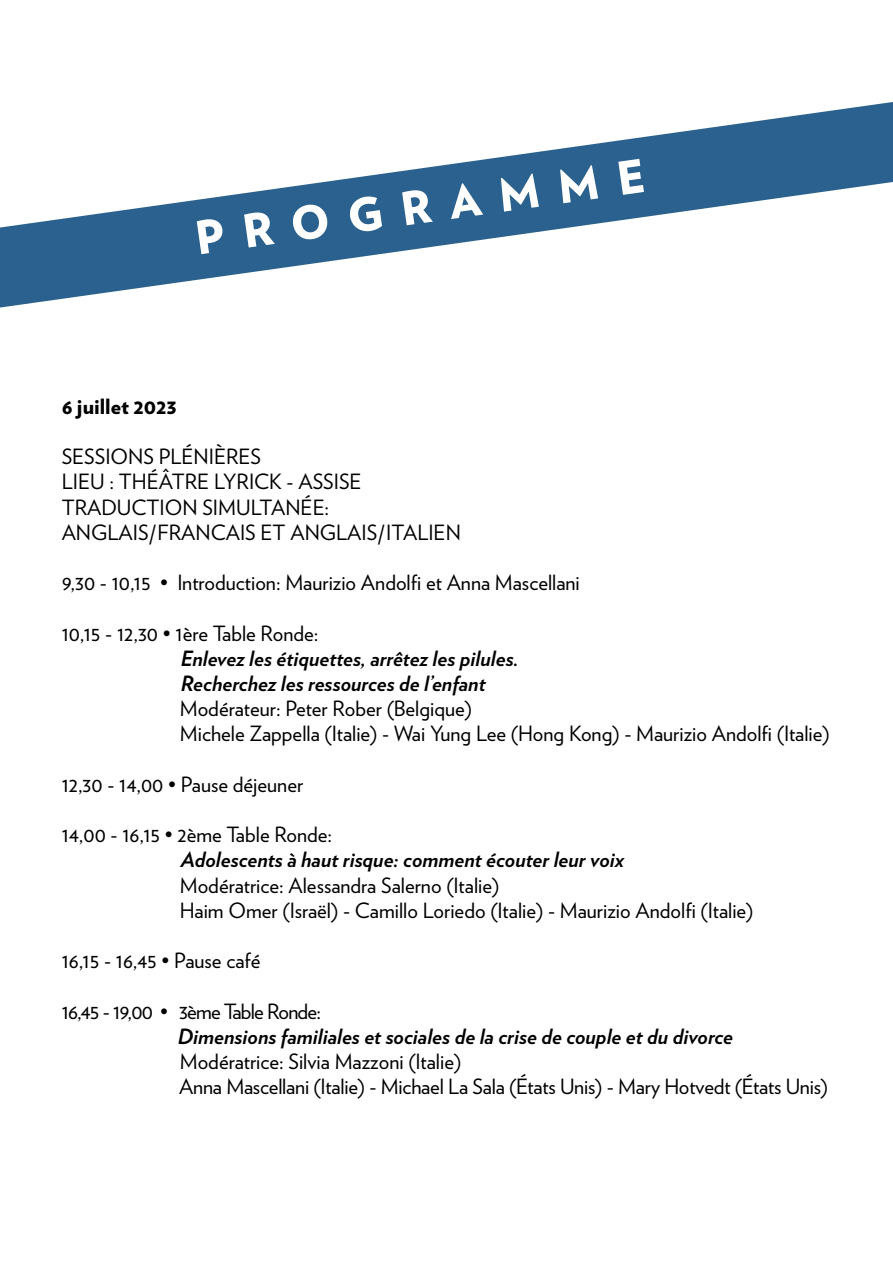
<style>
.page{position:relative;width:893px;height:1263px;background:#fff}
.page>*{position:absolute;margin:0;border:0;box-sizing:border-box;transform-origin:0 0}
.t1{font:900 45.6px "Verlag";color:#fff}
.t2{font:21px/25.2px "Verlag";color:#000}
.t3{font:italic 700 21px/25.2px "Verlag";color:#000}
.t4{font:21px "Verlag";letter-spacing:-.035em;color:#000}
.t5{font:900 21px "Verlag";color:#000}
</style>
<div class="page">
<svg style="left:0;top:102px;width:893px;height:206px"></svg>
<h1 class="t1" style="left:190px;top:201px;width:455px;rotate:-8deg">PROGRAMME</h1>
<p class="t5" style="left:62px;top:389px;width:117px">6 juillet 2023</p>
<p class="t2" style="left:62px;top:443px;width:401px">SESSIONS PLÉNIÈRES<br>LIEU : THÉÂTRE LYRICK - ASSISE<br>TRADUCTION SIMULTANÉE:<br>ANGLAIS/FRANCAIS ET ANGLAIS/ITALIEN</p>
<p class="t2" style="left:62px;top:569px;width:520px">9,30 - 10,15 • Introduction: Maurizio Andolfi et Anna Mascellani</p>
<p class="t2" style="left:62px;top:619px;width:258px">10,15 - 12,30 • 1ère Table Ronde:</p>
<p class="t3" style="left:181px;top:644px;width:339px">Enlevez les étiquettes, arrêtez les pilules.<br>Recherchez les ressources de l’enfant</p>
<p class="t2" style="left:180px;top:695px;width:651px">Modérateur: Peter Rober (Belgique)<br>Michele Zappella (Italie) - Wai Yung Lee (Hong Kong) - Maurizio Andolfi (Italie)</p>
<p class="t2" style="left:62px;top:770px;width:243px">12,30 - 14,00 • Pause déjeuner</p>
<p class="t2" style="left:62px;top:821px;width:272px">14,00 - 16,15 • 2ème Table Ronde:</p>
<p class="t3" style="left:181px;top:846px;width:445px">Adolescents à haut risque: comment écouter leur voix</p>
<p class="t2" style="left:180px;top:871px;width:575px">Modératrice: Alessandra Salerno (Italie)<br>Haim Omer (Israël) - Camillo Loriedo (Italie) - Maurizio Andolfi (Italie)</p>
<p class="t2" style="left:62px;top:947px;width:200px">16,15 - 16,45 • Pause café</p>
<p class="t4" style="left:62px;top:995px;width:261px">16,45 - 19,00 • 3ème Table Ronde:</p>
<p class="t3" style="left:178px;top:1022px;width:557px">Dimensions familiales et sociales de la crise de couple et du divorce</p>
<p class="t2" style="left:179px;top:1048px;width:650px">Modératrice: Silvia Mazzoni (Italie)<br>Anna Mascellani (Italie) - Michael La Sala (États Unis) - Mary Hotvedt (États Unis)</p>
</div>
